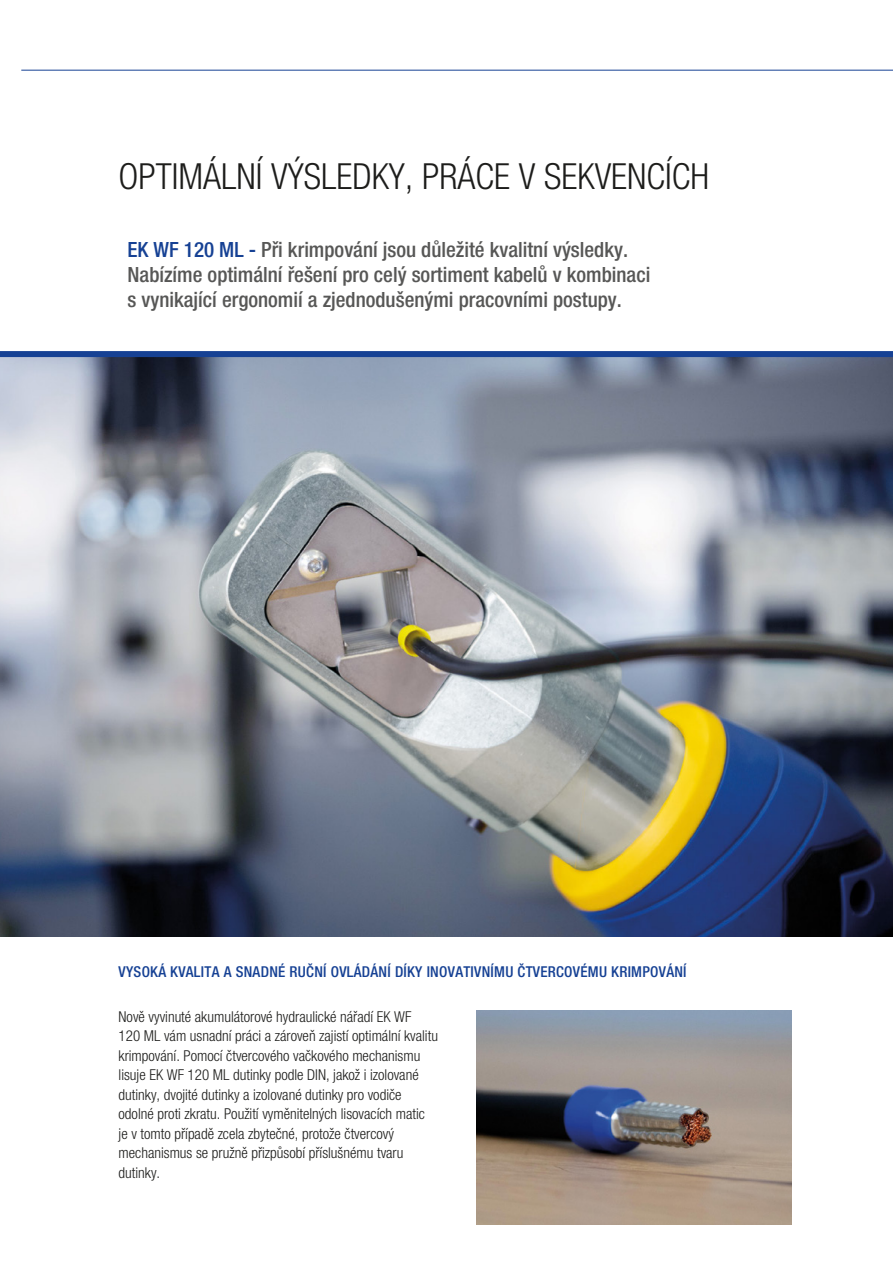
<style>
.page{position:relative;width:893px;height:1263px;background:#fff}
.page>*{position:absolute;margin:0;border:0;box-sizing:border-box;transform-origin:0 0}
.t1{font:300 condensed 36px "Helvetica Neue LT Pro";color:#1d1d1b}
.t2{font:500 condensed 21px/25.2px "Helvetica Neue LT Pro";color:#575756}
.t3{font:300 condensed 15px/19.5px "Helvetica Neue LT Pro";color:#1d1d1b}
.t4{font:500 condensed 15px "Helvetica Neue LT Pro";letter-spacing:.02em;color:#164194}
.s1{color:#164194}
</style>
<div class="page">
<img style="left:0;top:357px;width:893px;height:579px">
<hr style="left:21px;top:70px;width:872px;height:1px;background:#164194">
<div style="left:0;top:351px;width:893px;height:6px;background:#164194"></div>
<img style="left:476px;top:1010px;width:316px;height:214px">
<h1 class="t1" style="left:119px;top:156px;width:592px">OPTIMÁLNÍ VÝSLEDKY, PRÁCE V SEKVENCÍCH</h1>
<h2 class="t2" style="left:128px;top:236px;width:524px"><span class="s1">EK WF 120 ML -</span> Při krimpování jsou důležité kvalitní výsledky.<br>Nabízíme optimální řešení pro celý sortiment kabelů v kombinaci s vynikající ergonomií a zjednodušenými pracovními postupy.</h2>
<p class="t4" style="left:119px;top:962px;width:569px">VYSOKÁ KVALITA A SNADNÉ RUČNÍ OVLÁDÁNÍ DÍKY INOVATIVNÍMU ČTVERCOVÉMU KRIMPOVÁNÍ</p>
<p class="t3" style="left:119px;top:1006px;width:321px">Nově vyvinuté akumulátorové hydraulické nářadí EK WF<br>120 ML vám usnadní práci a zároveň zajistí optimální kvalitu krimpování. Pomocí čtvercového vačkového mechanismu lisuje EK WF 120 ML dutinky podle DIN, jakož i izolované dutinky, dvojité dutinky a izolované dutinky pro vodiče odolné proti zkratu. Použití vyměnitelných lisovacích matic<br>je v tomto případě zcela zbytečné, protože čtvercový mechanismus se pružně přizpůsobí příslušnému tvaru dutinky.</p>
</div>
